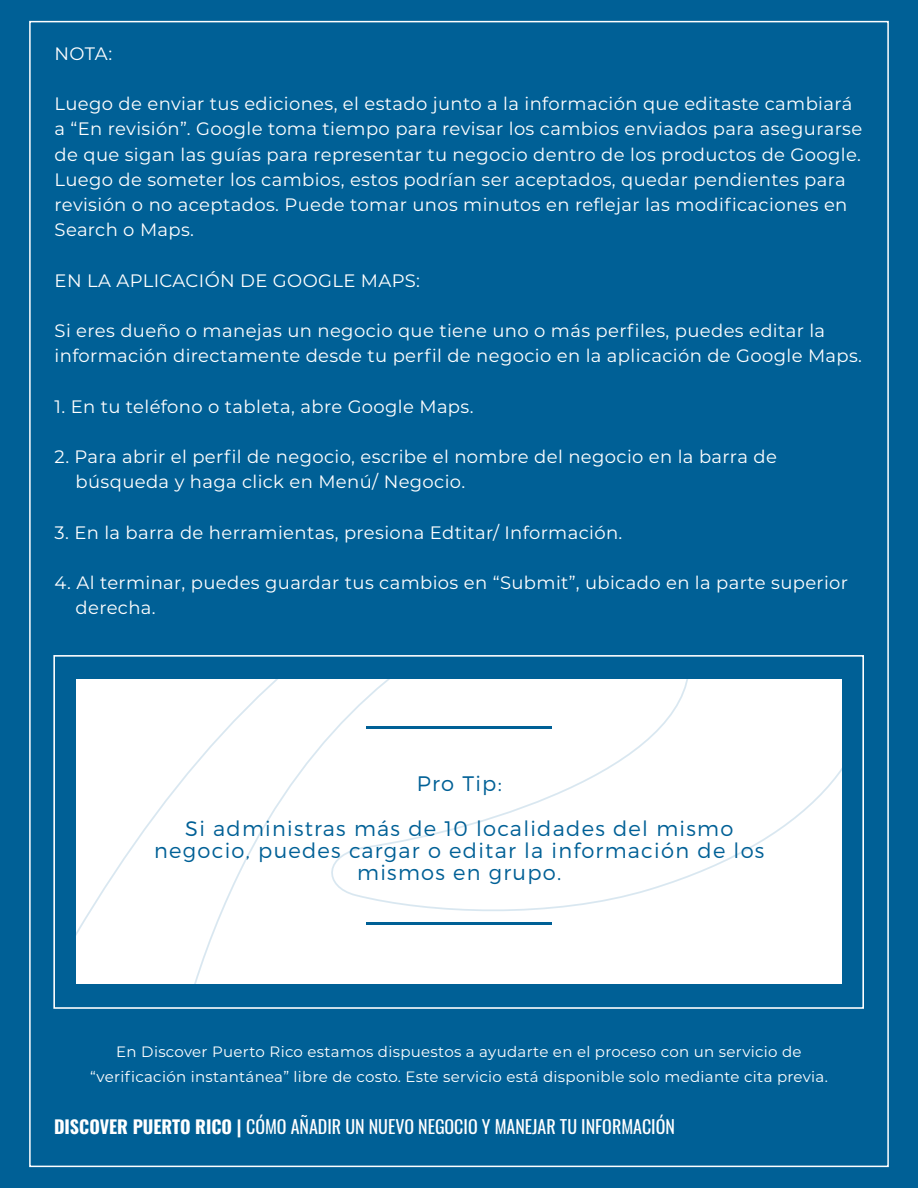
<style>
.page{position:relative;width:918px;height:1188px;background:#006096}
.page>*{position:absolute;margin:0;border:0;box-sizing:border-box;transform-origin:0 0}
.t1{font:300 21px/44.4px "Montserrat";letter-spacing:.06em;color:#006096;text-align:center}
.t2{font:18px/25.2px "Montserrat";letter-spacing:.02em;color:#fff}
.t3{font:18px "Oswald";color:#fff}
.t4{font:15px/25.2px "Montserrat";letter-spacing:.02em;color:#fff;text-align:center}
.s1{font-weight:700}
</style>
<div class="page">
<div style="left:76px;top:680px;width:766px;height:304px;background:#fff"></div>
<hr style="left:366px;top:726px;width:186px;height:3px;background:#006096">
<hr style="left:366px;top:922px;width:186px;height:3px;background:#006096">
<div style="left:53px;top:655px;width:811px;height:354px;border:2px solid #fff"></div>
<p class="t2" style="left:55px;top:40px;width:59px">NOTA:</p>
<p class="t2" style="left:55px;top:91px;width:809px">Luego de enviar tus ediciones, el estado junto a la información que editaste cambiará a “En revisión”. Google toma tiempo para revisar los cambios enviados para asegurarse de que sigan las guías para representar tu negocio dentro de los productos de Google.<br>Luego de someter los cambios, estos podrían ser aceptados, quedar pendientes para revisión o no aceptados. Puede tomar unos minutos en reflejar las modificaciones en Search o Maps.</p>
<p class="t2" style="left:55px;top:267px;width:367px">EN LA APLICACIÓN DE GOOGLE MAPS:</p>
<p class="t2" style="left:55px;top:317px;width:809px">Si eres dueño o manejas un negocio que tiene uno o más perfiles, puedes editar la información directamente desde tu perfil de negocio en la aplicación de Google Maps.</p>
<p class="t2" style="left:55px;top:393px;width:420px">1. En tu teléfono o tableta, abre Google Maps.</p>
<p class="t2" style="left:76px;top:443px;width:703px;text-indent:-21px">2. Para abrir el perfil de negocio, escribe el nombre del negocio en la barra de búsqueda y haga click en Menú/ Negocio.</p>
<p class="t2" style="left:55px;top:519px;width:569px">3. En la barra de herramientas, presiona Edtitar/ Información.</p>
<p class="t2" style="left:76px;top:569px;width:774px;text-indent:-21px">4. Al terminar, puedes guardar tus cambios en “Submit”, ubicado en la parte superior derecha.</p>
<p class="t1" style="left:185px;top:761px;width:550px">Pro Tip:<br>Si administras más de 10 localidades del mismo</p>
<p class="t1" style="left:154px;top:839px;width:612px;line-height:22.2px">negocio, puedes cargar o editar la información de los mismos en grupo.</p>
<p class="t4" style="left:90px;top:1039px;width:739px">En Discover Puerto Rico estamos dispuestos a ayudarte en el proceso con un servicio de “verificación instantánea” libre de costo. Este servicio está disponible solo mediante cita previa.</p>
<p class="t3" style="left:54px;top:1111px;width:622px"><span class="s1">DISCOVER PUERTO RICO |</span> CÓMO AÑADIR UN NUEVO NEGOCIO Y MANEJAR TU INFORMACIÓN</p>
</div>
